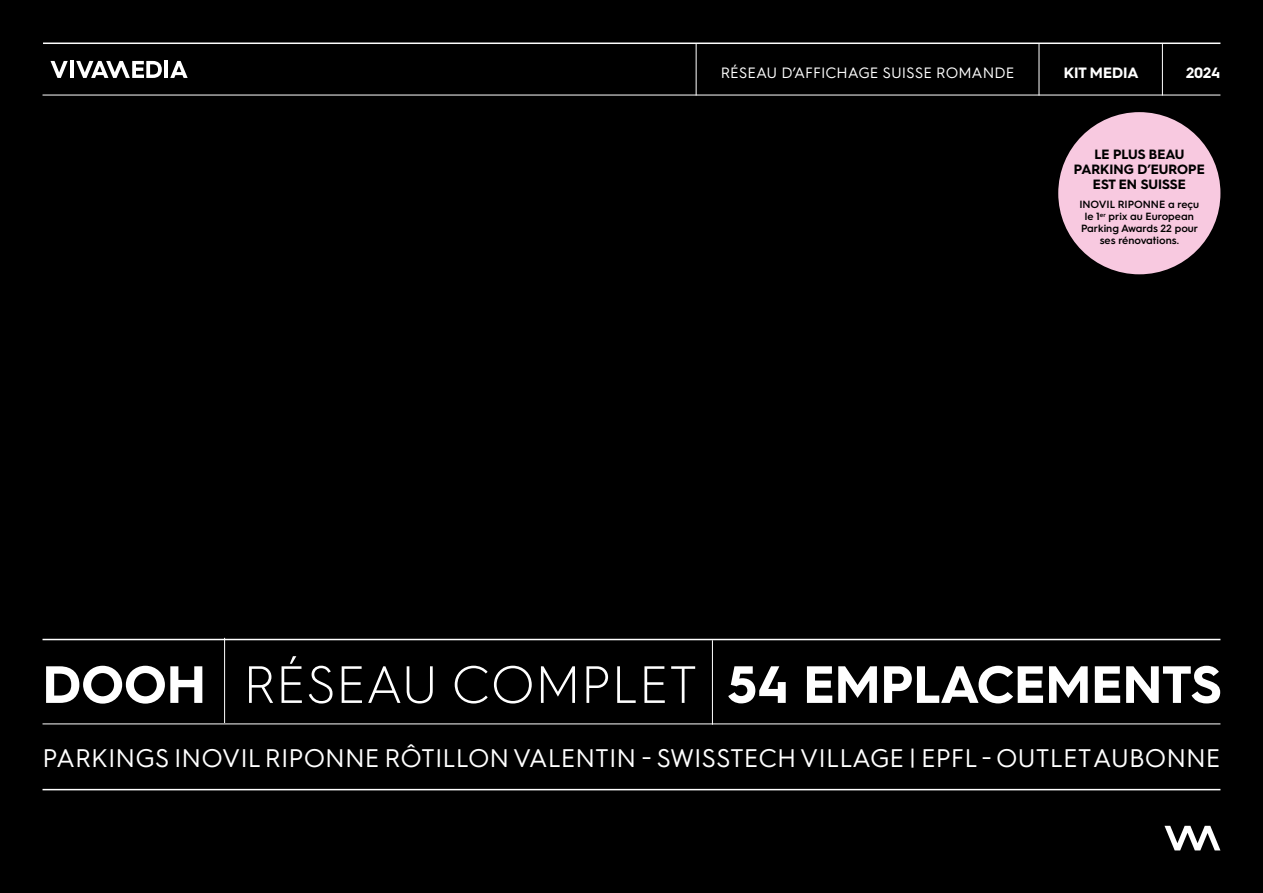
<style>
.page{position:relative;width:1263px;height:893px;background:#000}
.page>*{position:absolute;margin:0;border:0;box-sizing:border-box;transform-origin:0 0}
.t1{font:700 52.5px "Hurme Geometric Sans 3";color:#fff}
.t2{font:300 52.5px "Hurme Geometric Sans 3";color:#fff}
.t3{font:25.5px "Hurme Geometric Sans 3";color:#fff}
.t4{font:15px "Hurme Geometric Sans 3";color:#fff}
.t5{font:700 15px "Hurme Geometric Sans 3";color:#fff}
.t6{font:700 13.5px/15.1px "Hurme Geometric Sans 3";color:#000;text-align:center}
.t7{font:600 10.5px/12px "Hurme Geometric Sans 3";color:#000;text-align:center}
</style>
<div class="page">
<svg style="left:1164px;top:826px;width:56px;height:24px"></svg>
<hr style="left:43px;top:95px;width:1177px;height:1px;background:#fff">
<hr style="left:43px;top:43px;width:1177px;height:1px;background:#fff">
<hr style="left:696px;top:44px;width:1px;height:51px;background:#fff">
<hr style="left:1039px;top:44px;width:1px;height:51px;background:#fff">
<hr style="left:1162px;top:44px;width:1px;height:51px;background:#fff">
<hr style="left:43px;top:789px;width:1177px;height:1px;background:#fff">
<hr style="left:164px;top:61px;width:4px;height:17px;background:#fff">
<svg style="left:170px;top:61px;width:18px;height:17px"></svg>
<svg style="left:51px;top:61px;width:17px;height:17px"></svg>
<hr style="left:70px;top:61px;width:4px;height:17px;background:#fff">
<svg style="left:76px;top:61px;width:86px;height:17px"></svg>
<hr style="left:43px;top:639px;width:1177px;height:1px;background:#fff">
<hr style="left:43px;top:724px;width:1177px;height:1px;background:#fff">
<hr style="left:712px;top:640px;width:1px;height:85px;background:#fff">
<hr style="left:224px;top:638px;width:1px;height:85px;background:#fff">
<div style="left:1058px;top:112px;width:162px;height:162px;background:#f8c9e0;border-radius:50%"></div>
<p class="t4" style="left:721px;top:62px;width:295px">RÉSEAU D’AFFICHAGE SUISSE ROMANDE</p>
<p class="t5" style="left:1064px;top:62px;width:76px">KIT MEDIA</p>
<p class="t5" style="left:1186px;top:62px;width:36px">2024</p>
<p class="t6" style="left:1074px;top:145px;width:132px">LE PLUS BEAU<br>PARKING D’EUROPE</p>
<p class="t6" style="left:1093px;top:176px;width:94px">EST EN SUISSE</p>
<p class="t7" style="left:1079px;top:198px;width:121px">INOVIL RIPONNE a reçu</p>
<p class="t7" style="left:1085px;top:210px;width:110px">le 1<sup>er</sup> prix au European</p>
<p class="t7" style="left:1081px;top:222px;width:119px">Parking Awards 22 pour ses rénovations.</p>
<p class="t1" style="left:43px;top:648px;width:165px">DOOH</p>
<p class="t2" style="left:243px;top:649px;width:456px">RÉSEAU COMPLET</p>
<p class="t1" style="left:728px;top:648px;width:495px">54 EMPLACEMENTS</p>
<p class="t3" style="left:43px;top:740px;width:1179px">PARKINGS INOVIL RIPONNE RÔTILLON VALENTIN - SWISSTECH VILLAGE | EPFL - OUTLET AUBONNE</p>
</div>
